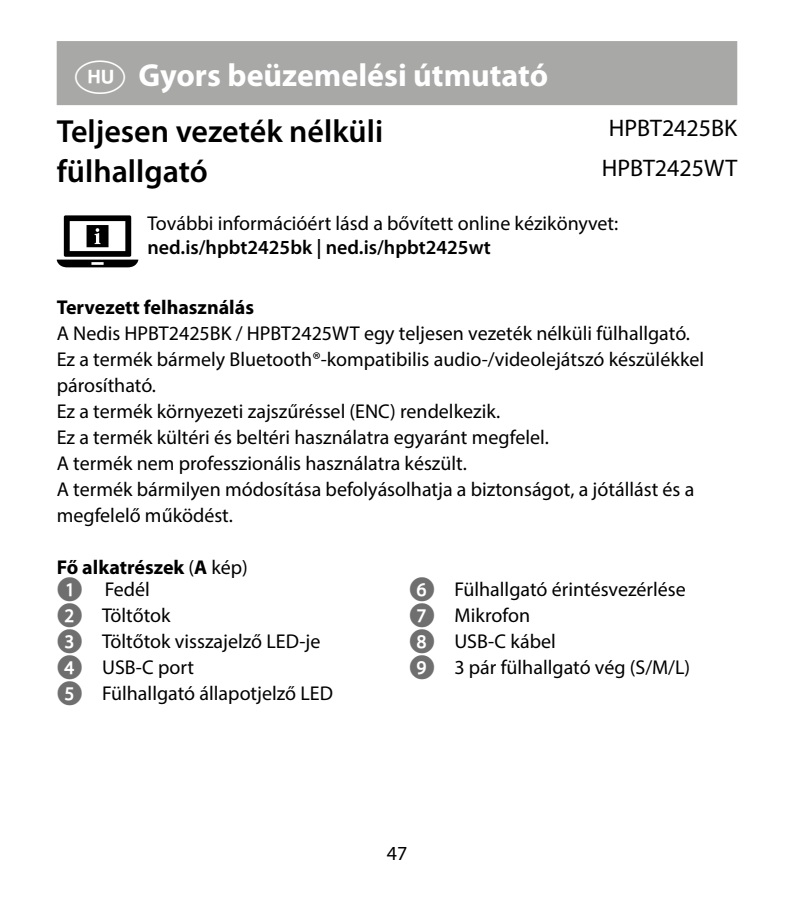
<style>
.page{position:relative;width:794px;height:908px;background:#fff}
.page>*{position:absolute;margin:0;border:0;box-sizing:border-box;transform-origin:0 0}
.t1{font:700 32px/55.2px "Myriad Pro";color:#fff}
.t2{font:600 32px "Myriad Pro";color:#000}
.t3{font:24px/40px "Myriad Pro";color:#000}
.t4{font:20px/26px "Myriad Pro";color:#000}
.t5{font:700 20px/22px "Myriad Pro";color:#000}
.t6{font:600 20px "Myriad Pro";color:#000}
.s1{font-family:"manualise countrycodes";font-weight:400;font-size:48px}
.s2{font-weight:600;color:#000}
.s3{font-weight:400}
.s4{font-family:"Manualise Call out Closed Glyphs Bold Bold";font-weight:400;font-size:24px;color:#706f6f}
.s5{font-family:"Manualise Call out Closed Glyphs Bold Bold";font-size:24px;color:#706f6f}
</style>
<div class="page">
<div style="left:57px;top:41px;width:680px;height:64px;background:#a8a8a7"></div>
<svg style="left:57px;top:215px;width:81px;height:52px"></svg>
<h1 class="t1" style="left:57px;top:47px;width:493px;text-indent:11px"><span class="s1">k</span> Gyors beüzemelési útmutató<br><span class="s2">Teljesen vezeték nélküli</span></h1>
<h1 class="t2" style="left:57px;top:151px;width:153px">fülhallgató</h1>
<p class="t3" style="left:602px;top:107px;width:137px">HPBT2425BK<br>HPBT2425WT</p>
<p class="t4" style="left:147px;top:210px;width:472px">További információért lásd a bővített online kézikönyvet:</p>
<p class="t6" style="left:147px;top:235px;width:345px">ned.is/hpbt2425bk | ned.is/hpbt2425wt</p>
<p class="t5" style="left:57px;top:295px;width:199px">Tervezett felhasználás</p>
<p class="t4" style="left:57px;top:319px;width:649px">A Nedis HPBT2425BK / HPBT2425WT egy teljesen vezeték nélküli fülhallgató.<br>Ez a termék bármely Bluetooth®-kompatibilis audio-/videolejátszó készülékkel párosítható.<br>Ez a termék környezeti zajszűréssel (ENC) rendelkezik.<br>Ez a termék kültéri és beltéri használatra egyaránt megfelel.<br>A termék nem professzionális használatra készült.<br>A termék bármilyen módosítása befolyásolhatja a biztonságot, a jótállást és a megfelelő működést.</p>
<p class="t5" style="left:57px;top:555px;width:193px">Fő alkatrészek <span class="s3">(</span>A <span class="s3">kép)<br></span><span class="s4">1</span> <span class="s3">Fedél</span></p>
<p class="t4" style="left:57px;top:601px;width:278px"><span class="s5">2</span> Töltőtok<br><span class="s5">3</span> Töltőtok visszajelző LED-je<br><span class="s5">4</span> USB-C port<br><span class="s5">5</span> Fülhallgató állapotjelző LED</p>
<p class="t4" style="left:409px;top:575px;width:283px"><span class="s5">6</span> Fülhallgató érintésvezérlése<br><span class="s5">7</span> Mikrofon<br><span class="s5">8</span> USB-C kábel<br><span class="s5">9</span> 3 pár fülhallgató vég (S/M/L)</p>
<p class="t4" style="left:387px;top:839px;width:22px">47</p>
</div>
